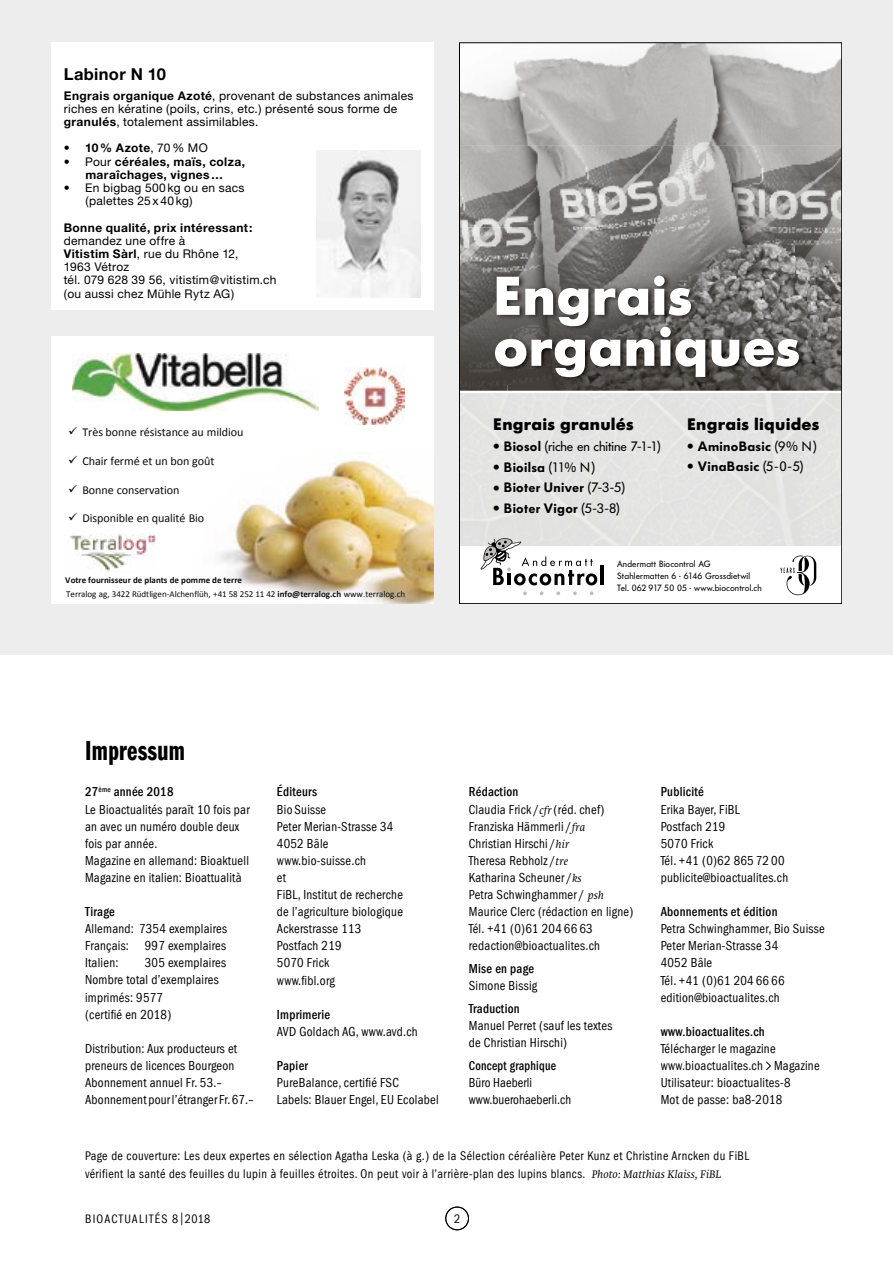
<style>
.page{position:relative;width:893px;height:1263px;background:#fff}
.page>*{position:absolute;margin:0;border:0;box-sizing:border-box;transform-origin:0 0}
.t1{font:700 54px/51px "Futura Serie BQ";letter-spacing:.005em;color:#fff}
.t2{font:28.35px "Franklin Gothic LT Com Dm Cm";letter-spacing:.01em;color:#000;scale:.95 1}
.t3{font:700 16.5px "Futura Serie BQ";letter-spacing:.015em;color:#000}
.t4{font:700 16.5px "Helvetica Neue";letter-spacing:.02em;color:#000}
.t5{font:600 13.5px "Futura Serie BQ";letter-spacing:.02em;color:#000}
.t6{font:13.5px "Futura Serie BQ";color:#000}
.t7{font:condensed 13.35px/17.1px "Franklin Gothic LT Com";letter-spacing:.02em;color:#000;scale:.95 1}
.t8{font:condensed 13.35px/17.1px "Franklin Gothic LT Com";letter-spacing:.02em;color:#000;scale:.94 1}
.t9{font:500 condensed 13.35px "Franklin Gothic LT Com";letter-spacing:.02em;color:#000;scale:.95 1}
.t10{font:500 condensed 13.35px "Franklin Gothic LT Com";letter-spacing:.02em;color:#000;scale:.9 1}
.t11{font:condensed 12.9px/17.7px "Franklin Gothic LT Com";letter-spacing:.035em;color:#000;scale:.95 1}
.t12{font:condensed 12.6px "Franklin Gothic LT Com";letter-spacing:.11em;color:#000;scale:.95 1}
.t13{font:12.15px "Calibri";letter-spacing:-.005em;color:#0a0a0b}
.t14{font:12px/13.2px "Helvetica Neue";letter-spacing:.025em;color:#000}
.t15{font:700 12px/13.2px "Helvetica Neue";letter-spacing:.035em;color:#000;text-align:center}
.t16{font:12px "Calibri";letter-spacing:-.005em;color:#0a0a0b}
.t17{font:9px/12px "Futura Serie BQ";letter-spacing:.02em;color:#000}
.t18{font:9px "Calibri";letter-spacing:-.005em;color:#0a0a0b}
.t19{font:700 9px "Calibri";color:#0a0a0b}
.s1{font-weight:700}
.s2{font-weight:400}
.s3{font-size:19.5px}
.s4{font-weight:600}
.s5{font-weight:400;font-size:19.5px}
.s6{font-weight:500}
.s7{font-family:"Brioni Pro";font-weight:300;font-style:italic;font-stretch:normal;font-size:11.4px}
</style>
<div class="page">
<div style="left:445px;top:1207px;width:24px;height:23px;border:1px solid #000;border-radius:50%"></div>
<div style="left:0;top:0;width:893px;height:655px;background:#ededed"></div>
<svg style="left:459px;top:43px;width:383px;height:561px;fill:#e4e4e3"></svg>
<img style="left:461px;top:45px;width:276px;height:101px">
<img style="left:737px;top:45px;width:103px;height:101px">
<img style="left:507px;top:350px;width:333px;height:41px">
<img style="left:461px;top:146px;width:46px;height:82px">
<img style="left:507px;top:146px;width:333px;height:50px">
<img style="left:507px;top:196px;width:333px;height:32px">
<img style="left:461px;top:228px;width:46px;height:163px">
<img style="left:794px;top:228px;width:46px;height:122px">
<img style="left:507px;top:228px;width:287px;height:46px">
<hr style="left:601px;top:566px;width:3px;height:19px;background:#000">
<svg style="left:480px;top:538px;width:117px;height:47px"></svg>
<svg style="left:523px;top:591px;width:4px;height:4px"></svg>
<svg style="left:540px;top:591px;width:3px;height:4px"></svg>
<svg style="left:556px;top:591px;width:4px;height:4px"></svg>
<svg style="left:573px;top:591px;width:4px;height:4px"></svg>
<svg style="left:590px;top:591px;width:3px;height:4px"></svg>
<svg style="left:780px;top:555px;width:36px;height:40px"></svg>
<img style="left:493px;top:274px;width:314px;height:111px">
<div style="left:51px;top:336px;width:383px;height:268px;background:#fff"></div>
<img style="left:219px;top:460px;width:215px;height:144px">
<img style="left:344px;top:367px;width:60px;height:57px">
<img style="left:72px;top:354px;width:246px;height:56px">
<img style="left:70px;top:534px;width:86px;height:38px">
<div style="left:51px;top:43px;width:383px;height:267px;background:#fff"></div>
<img style="left:316px;top:151px;width:105px;height:146px">
<svg style="left:766px;top:1061px;width:5px;height:10px"></svg>
<p class="t4" style="left:64px;top:64px;width:104px">Labinor N 10</p>
<p class="t14" style="left:64px;top:89px;width:351px"><span class="s1">Engrais organique Azoté</span>, provenant de substances animales riches en kératine (poils, crins, etc.) présenté sous forme de <span class="s1">granulés</span>, totalement assimilables.</p>
<p class="t15" style="left:64px;top:141px;width:146px">• 10% Azote<span class="s2">, 70% MO</span></p>
<p class="t15" style="left:64px;top:154px;width:183px"><span class="s2">• Pour</span> céréales, maïs, colza, maraîchages, vignes…</p>
<p class="t14" style="left:85px;top:181px;width:161px;text-indent:-22px">• En bigbag 500 kg ou en sacs (palettes 25 x 40 kg)</p>
<p class="t15" style="left:64px;top:220px;width:190px">Bonne qualité, prix intéressant:</p>
<p class="t14" style="left:64px;top:234px;width:214px">demandez une offre à<br><span class="s1">Vitistim Sàrl</span>, rue du Rhône 12,<br>1963 Vétroz<br>tél. 079 628 39 56, vitistim@vitistim.ch (ou aussi chez Mühle Rytz AG)</p>
<p class="t16" style="left:68px;top:424px;width:177px">✓ Très bonne résistance au mildiou</p>
<p class="t13" style="left:68px;top:453px;width:148px">✓ Chair fermé et un bon goût</p>
<p class="t16" style="left:68px;top:482px;width:113px">✓ Bonne conservation</p>
<p class="t13" style="left:68px;top:511px;width:138px">✓ Disponible en qualité Bio</p>
<p class="t19" style="left:65px;top:574px;width:178px">Votre fournisseur de plants de pomme de terre</p>
<p class="t18" style="left:66px;top:589px;width:340px">Terralog ag, 3422 Rüdtligen-Alchenflüh, +41 58 252 11 42 <span class="s1">info@terralog.ch</span> www.terralog.ch</p>
<h1 class="t1" style="left:493px;top:270px;width:308px">Engrais organiques</h1>
<p class="t3" style="left:493px;top:414px;width:142px">Engrais granulés</p>
<p class="t6" style="left:493px;top:438px;width:169px"><span class="s3">•</span> <span class="s4">Biosol</span> (riche en chitine 7-1-1)</p>
<p class="t5" style="left:493px;top:459px;width:103px"><span class="s5">•</span> Bioilsa <span class="s2">(11% N )</span></p>
<p class="t5" style="left:493px;top:480px;width:134px"><span class="s5">•</span> Bioter Univer <span class="s2">(7-3-5)</span></p>
<p class="t5" style="left:493px;top:500px;width:128px"><span class="s5">•</span> Bioter Vigor <span class="s2">(5-3-8)</span></p>
<p class="t3" style="left:687px;top:414px;width:134px">Engrais liquides</p>
<p class="t5" style="left:687px;top:438px;width:131px"><span class="s5">•</span> AminoBasic <span class="s2">(9 % N )</span></p>
<p class="t5" style="left:687px;top:459px;width:118px"><span class="s5">•</span> VinaBasic <span class="s2">(5 - 0 - 5)</span></p>
<p class="t17" style="left:617px;top:558px;width:146px">Andermatt Biocontrol AG<br>Stahlermatten 6 · 6146 Grossdietwil<br>Tel. 062 917 50 05 · www.biocontrol.ch</p>
<h2 class="t2" style="left:85px;top:735px;width:106px">Impressum</h2>
<p class="t7" style="left:85px;top:783px;width:175px"><span class="s6">27</span><sup>ème</sup> <span class="s6">année 2018<br></span>Le Bioactualités paraît 10 fois par an avec un numéro double deux fois par année.<br>Magazine en allemand: Bioaktuell<br>Magazine en italien: Bioattualità</p>
<p class="t9" style="left:85px;top:904px;width:33px">Tirage</p>
<p class="t7" style="left:85px;top:920px;width:151px;text-align:justify">Allemand: 7354 exemplaires Français: 997 exemplaires Italien:</p>
<p class="t7" style="left:85px;top:954px;width:150px;text-indent:60px">305 exemplaires<br>Nombre total d’exemplaires imprimés: 9577<br>(certifié en 2018)</p>
<p class="t7" style="left:85px;top:1040px;width:179px">Distribution: Aux producteurs et preneurs de licences Bourgeon<br>Abonnement annuel Fr. 53.–<br>Abonnement pour l’étranger Fr. 67.–</p>
<p class="t9" style="left:277px;top:784px;width:44px">Éditeurs</p>
<p class="t8" style="left:277px;top:801px;width:136px">Bio Suisse<br>Peter Merian-Strasse 34<br>4052 Bâle www.bio-suisse.ch<br>et<br>FiBL, Institut de recherche de l’agriculture biologique<br>Ackerstrasse 113<br>Postfach 219<br>5070 Frick<br>www.fibl.org</p>
<p class="t9" style="left:277px;top:1007px;width:57px">Imprimerie</p>
<p class="t7" style="left:277px;top:1023px;width:150px">AVD Goldach AG, www.avd.ch</p>
<p class="t9" style="left:277px;top:1058px;width:34px">Papier</p>
<p class="t7" style="left:277px;top:1074px;width:172px">PureBalance, certifié FSC<br>Labels: Blauer Engel, EU Ecolabel</p>
<p class="t7" style="left:469px;top:783px;width:175px"><span class="s6">Rédaction<br></span>Claudia Frick /<span class="s7">cfr</span> (réd. chef)<br>Franziska Hämmerli /<span class="s7">fra<br></span>Christian Hirschi /<span class="s7">hir<br></span>Theresa Rebholz /<span class="s7">tre<br></span>Katharina Scheuner /<span class="s7">ks<br></span>Petra Schwinghammer / <span class="s7">psh<br></span>Maurice Clerc (rédaction en ligne)<br>Tél. +41 (0)61 204 66 63 redaction@bioactualites.ch</p>
<p class="t9" style="left:469px;top:961px;width:70px">Mise en page</p>
<p class="t7" style="left:469px;top:977px;width:74px">Simone Bissig</p>
<p class="t9" style="left:469px;top:1001px;width:55px">Traduction</p>
<p class="t7" style="left:469px;top:1017px;width:153px">Manuel Perret (sauf les textes de Christian Hirschi)</p>
<p class="t10" style="left:469px;top:1058px;width:99px">Concept graphique</p>
<p class="t8" style="left:469px;top:1074px;width:110px">Büro Haeberli www.buerohaeberli.ch</p>
<p class="t9" style="left:661px;top:784px;width:47px">Publicité</p>
<p class="t7" style="left:661px;top:801px;width:136px">Erika Bayer, FiBL<br>Postfach 219<br>5070 Frick<br>Tél. +41 (0)62 865 72 00 publicite@bioactualites.ch</p>
<p class="t9" style="left:661px;top:904px;width:125px">Abonnements et édition</p>
<p class="t7" style="left:661px;top:920px;width:174px">Petra Schwinghammer, Bio Suisse<br>Peter Merian-Strasse 34<br>4052 Bâle<br>Tél. +41 (0)61 204 66 66 edition@bioactualites.ch</p>
<p class="t9" style="left:661px;top:1024px;width:111px">www.bioactualites.ch</p>
<p class="t7" style="left:661px;top:1040px;width:169px">Télécharger le magazine www.bioactualites.ch Magazine<br>Utilisateur: bioactualites-8<br>Mot de passe: ba8-2018</p>
<p class="t11" style="left:85px;top:1147px;width:701px">Page de couverture: Les deux expertes en sélection Agatha Leska (à g.) de la Sélection céréalière Peter Kunz et Christine Arncken du FiBL vérifient la santé des feuilles du lupin à feuilles étroites. On peut voir à l’arrière-plan des lupins blancs. <span class="s7">Photo: Matthias Klaiss, FiBL</span></p>
<p class="t12" style="left:85px;top:1212px;width:133px">BIOACTUALITÉS 8|2018</p>
<p class="t12" style="left:454px;top:1211px;width:8px">2</p>
</div>
